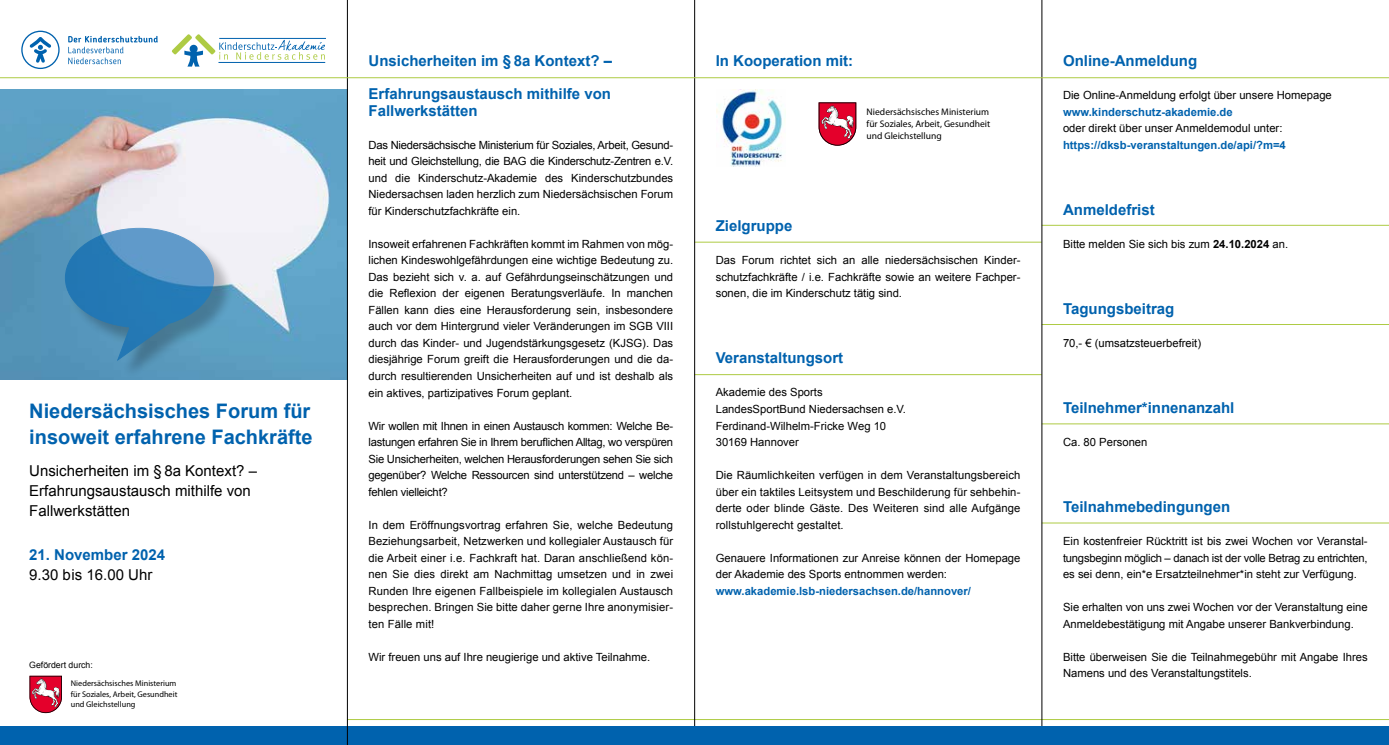
<style>
.page{position:relative;width:1389px;height:745px;background:#fff}
.page>*{position:absolute;margin:0;border:0;box-sizing:border-box;transform-origin:0 0}
.t1{font:700 20px/26.2px "Arial";color:#0062ae}
.t2{font:700 15px/16.5px "Arial";color:#0062ae}
.t3{font:15px/20px "Arial";color:#000}
.t4{font:11.25px/16.5px "Arial";color:#000;text-align:justify}
.t5{font:700 11.25px "Arial";color:#0062ae}
.t6{font:9.5px/12px "Myriad Pro";color:#000;text-align:justify}
.t7{font:8.75px "Arial";color:#000}
.t8{font:8.25px/10.4px "Myriad Pro";color:#000;text-align:justify}
.s1{font-weight:700}
</style>
<div class="page">
<img style="left:0;top:88px;width:347px;height:291px">
<svg style="left:30px;top:675px;width:32px;height:37px"></svg>
<hr style="left:348px;top:718px;width:1041px;height:1px;background:#aecb44">
<hr style="left:694px;top:242px;width:348px;height:1px;background:#aecb44">
<hr style="left:694px;top:374px;width:348px;height:1px;background:#aecb44">
<hr style="left:1042px;top:324px;width:347px;height:1px;background:#aecb44">
<hr style="left:1042px;top:423px;width:347px;height:1px;background:#aecb44">
<hr style="left:1042px;top:522px;width:347px;height:1px;background:#aecb44">
<hr style="left:1042px;top:225px;width:347px;height:1px;background:#aecb44">
<hr style="left:694px;top:0;width:1px;height:744px;background:#000">
<hr style="left:1042px;top:0;width:1px;height:744px;background:#000">
<div style="left:0;top:726px;width:1389px;height:18px;background:#0062ae"></div>
<svg style="left:171px;top:34px;width:154px;height:33px"></svg>
<hr style="left:218px;top:62px;width:107px;height:1px;background:#0062ae">
<hr style="left:219px;top:38px;width:107px;height:1px;background:#0062ae">
<svg style="left:21px;top:31px;width:39px;height:38px"></svg>
<svg style="left:68px;top:36px;width:90px;height:28px"></svg>
<hr style="left:347px;top:0;width:1px;height:744px;background:#000">
<hr style="left:0;top:77px;width:1389px;height:1px;background:#aecb44">
<svg style="left:819px;top:102px;width:37px;height:44px"></svg>
<img style="left:716px;top:90px;width:70px;height:76px">
<div style="left:68px;top:230px;width:166px;height:149px;background:#000;opacity:.4"></div>
<svg style="left:65px;top:227px;width:150px;height:135px;background:#498dbb"></svg>
<h1 class="t1" style="left:29px;top:398px;width:285px">Niedersächsisches Forum für insoweit erfahrene Fachkräfte</h1>
<h2 class="t3" style="left:29px;top:460px;width:229px">Unsicherheiten im § 8a Kontext? –<br>Erfahrungsaustausch mithilfe von<br>Fallwerkstätten</h2>
<h2 class="t2" style="left:29px;top:546px;width:137px">21. November 2024</h2>
<h2 class="t3" style="left:29px;top:564px;width:125px">9.30 bis 16.00 Uhr</h2>
<p class="t7" style="left:29px;top:658px;width:65px">Gefördert durch:</p>
<p class="t8" style="left:71px;top:678px;width:108px">Niedersächsisches Ministerium für Soziales, Arbeit, Gesundheit und Gleichstellung</p>
<h2 class="t2" style="left:369px;top:53px;width:245px">Unsicherheiten im § 8a Kontext? –</h2>
<h2 class="t2" style="left:369px;top:86px;width:244px">Erfahrungsaustausch mithilfe von<br>Fallwerkstätten</h2>
<p class="t4" style="left:369px;top:136px;width:306px">Das Niedersächsische Ministerium für Soziales, Arbeit, Gesund&shy;heit und Gleichstellung, die BAG die Kinderschutz-Zentren e.V. und die Kinderschutz-Akademie des Kinderschutzbundes Niedersachsen laden herzlich zum Niedersächsischen Forum für Kinderschutzfachkräfte ein.</p>
<p class="t4" style="left:369px;top:235px;width:306px">Insoweit erfahrenen Fachkräften kommt im Rahmen von mög&shy;lichen Kindeswohlgefährdungen eine wichtige Bedeutung zu.<br>Das bezieht sich v. a. auf Gefährdungseinschätzungen und die Reflexion der eigenen Beratungsverläufe. In manchen Fällen kann dies eine Herausforderung sein, insbesondere auch vor dem Hintergrund vieler Veränderungen im SGB VIII durch das Kinder- und Jugendstärkungsgesetz (KJSG). Das diesjährige Forum greift die Herausforderungen und die da&shy;durch resultierenden Unsicherheiten auf und ist deshalb als ein aktives, partizipatives Forum geplant.</p>
<p class="t4" style="left:369px;top:417px;width:306px">Wir wollen mit Ihnen in einen Austausch kommen: Welche Be&shy;lastungen erfahren Sie in Ihrem beruflichen Alltag, wo verspüren Sie Unsicherheiten, welchen Herausforderungen sehen Sie sich gegenüber? Welche Ressourcen sind unterstützend – welche fehlen vielleicht?</p>
<p class="t4" style="left:369px;top:516px;width:306px">In dem Eröffnungsvortrag erfahren Sie, welche Bedeutung Beziehungsarbeit, Netzwerken und kollegialer Austausch für die Arbeit einer i.e. Fachkraft hat. Daran anschließend kön&shy;nen Sie dies direkt am Nachmittag umsetzen und in zwei Runden Ihre eigenen Fallbeispiele im kollegialen Austausch besprechen. Bringen Sie bitte daher gerne Ihre anonymisier&shy;ten Fälle mit!</p>
<p class="t4" style="left:369px;top:648px;width:283px">Wir freuen uns auf Ihre neugierige und aktive Teilnahme.</p>
<h2 class="t2" style="left:716px;top:53px;width:139px">In Kooperation mit:</h2>
<p class="t6" style="left:867px;top:105px;width:125px">Niedersächsisches Ministerium für Soziales, Arbeit, Gesundheit und Gleichstellung</p>
<h2 class="t2" style="left:716px;top:218px;width:78px">Zielgruppe</h2>
<p class="t4" style="left:716px;top:252px;width:306px">Das Forum richtet sich an alle niedersächsischen Kinder&shy;schutzfachkräfte / i.e. Fachkräfte sowie an weitere Fachper&shy;sonen, die im Kinderschutz tätig sind.</p>
<h2 class="t2" style="left:716px;top:350px;width:129px">Veranstaltungsort</h2>
<p class="t4" style="left:716px;top:384px;width:192px;text-align:left">Akademie des Sports<br>LandesSportBund Niedersachsen e.V.<br>Ferdinand-Wilhelm-Fricke Weg 10<br>30169 Hannover</p>
<p class="t4" style="left:716px;top:466px;width:306px">Die Räumlichkeiten verfügen in dem Veranstaltungsbereich über ein taktiles Leitsystem und Beschilderung für sehbehin&shy;derte oder blinde Gäste. Des Weiteren sind alle Aufgänge rollstuhlgerecht gestaltet.</p>
<p class="t4" style="left:716px;top:549px;width:306px">Genauere Informationen zur Anreise können der Homepage der Akademie des Sports entnommen werden:</p>
<p class="t5" style="left:716px;top:583px;width:257px">www.akademie.lsb-niedersachsen.de/hannover/</p>
<h2 class="t2" style="left:1063px;top:53px;width:136px">Online-Anmeldung</h2>
<p class="t4" style="left:1063px;top:87px;width:270px">Die Online-Anmeldung erfolgt über unsere Homepage</p>
<p class="t5" style="left:1063px;top:104px;width:171px">www.kinderschutz-akademie.de</p>
<p class="t4" style="left:1063px;top:120px;width:221px">oder direkt über unser Anmeldemodul unter:</p>
<p class="t5" style="left:1063px;top:137px;width:224px">https://dksb-veranstaltungen.de/api/?m=4</p>
<h2 class="t2" style="left:1063px;top:201px;width:93px">Anmeldefrist</h2>
<p class="t4" style="left:1063px;top:235px;width:227px">Bitte melden Sie sich bis zum <span class="s1">24.10.2024</span> an.</p>
<h2 class="t2" style="left:1063px;top:300px;width:113px">Tagungsbeitrag</h2>
<p class="t4" style="left:1063px;top:334px;width:140px">70,- € (umsatzsteuerbefreit)</p>
<h2 class="t2" style="left:1063px;top:399px;width:173px">Teilnehmer*innenanzahl</h2>
<p class="t4" style="left:1063px;top:433px;width:86px">Ca. 80 Personen</p>
<h2 class="t2" style="left:1063px;top:498px;width:169px">Teilnahmebedingungen</h2>
<p class="t4" style="left:1063px;top:532px;width:306px">Ein kostenfreier Rücktritt ist bis zwei Wochen vor Veranstal&shy;tungsbeginn möglich – danach ist der volle Betrag zu entrichten, es sei denn, ein*e Ersatzteilnehmer*in steht zur Verfügung.</p>
<p class="t4" style="left:1063px;top:598px;width:306px">Sie erhalten von uns zwei Wochen vor der Veranstaltung eine<br>Anmeldebestätigung mit Angabe unserer Bankverbindung.</p>
<p class="t4" style="left:1063px;top:648px;width:306px">Bitte überweisen Sie die Teilnahmegebühr mit Angabe Ihres<br>Namens und des Veranstaltungstitels.</p>
</div>
